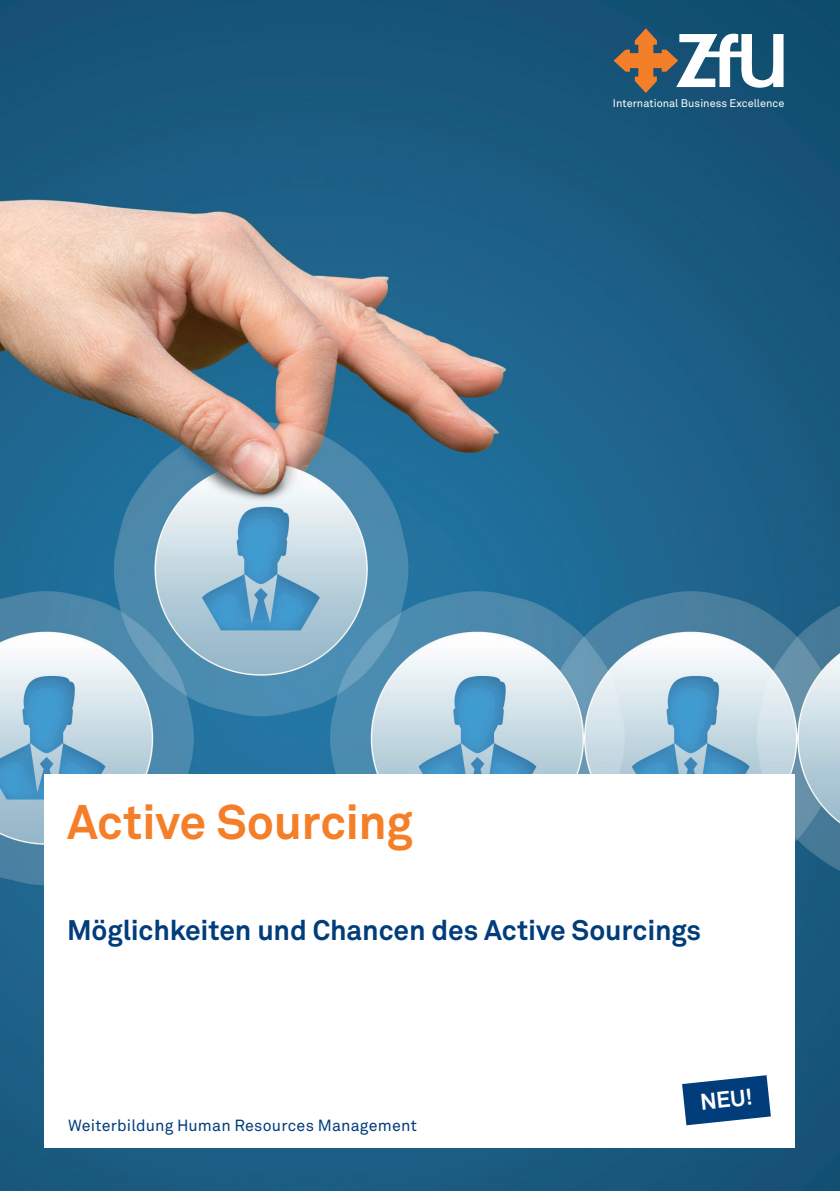
<style>
.page{position:relative;width:840px;height:1191px;background:#fff}
.page>*{position:absolute;margin:0;border:0;box-sizing:border-box;transform-origin:0 0}
.t1{font:700 48px "Akkurat Office";letter-spacing:-.01em;color:#f47f28}
.t2{font:700 28px "Akkurat Office";letter-spacing:-.005em;color:#013c7b}
.t3{font:700 22.6px "Akkurat Office";color:#fff}
.t4{font:16px "Akkurat Office";letter-spacing:.01em;color:#013c7b}
.t5{font:11px "Akkurat Office";color:#fff}
</style>
<div class="page">
<img style="left:0;top:0;width:839px;height:1191px">
<svg style="left:613px;top:28px;width:170px;height:65px"></svg>
<div style="left:44px;top:774px;width:750px;height:373px;background:#fff"></div>
<svg style="left:682px;top:1075px;width:88px;height:50px"></svg>
<p class="t5" style="left:612px;top:96px;width:173px">International Business Excellence</p>
<h1 class="t1" style="left:67px;top:792px;width:347px">Active Sourcing</h1>
<p class="t2" style="left:67px;top:913px;width:635px">Möglichkeiten und Chancen des Active Sourcings</p>
<p class="t4" style="left:68px;top:1116px;width:350px">Weiterbildung Human Resources Management</p>
<p class="t3" style="left:698px;top:1088px;width:54px;rotate:-6deg">NEU!</p>
</div>
